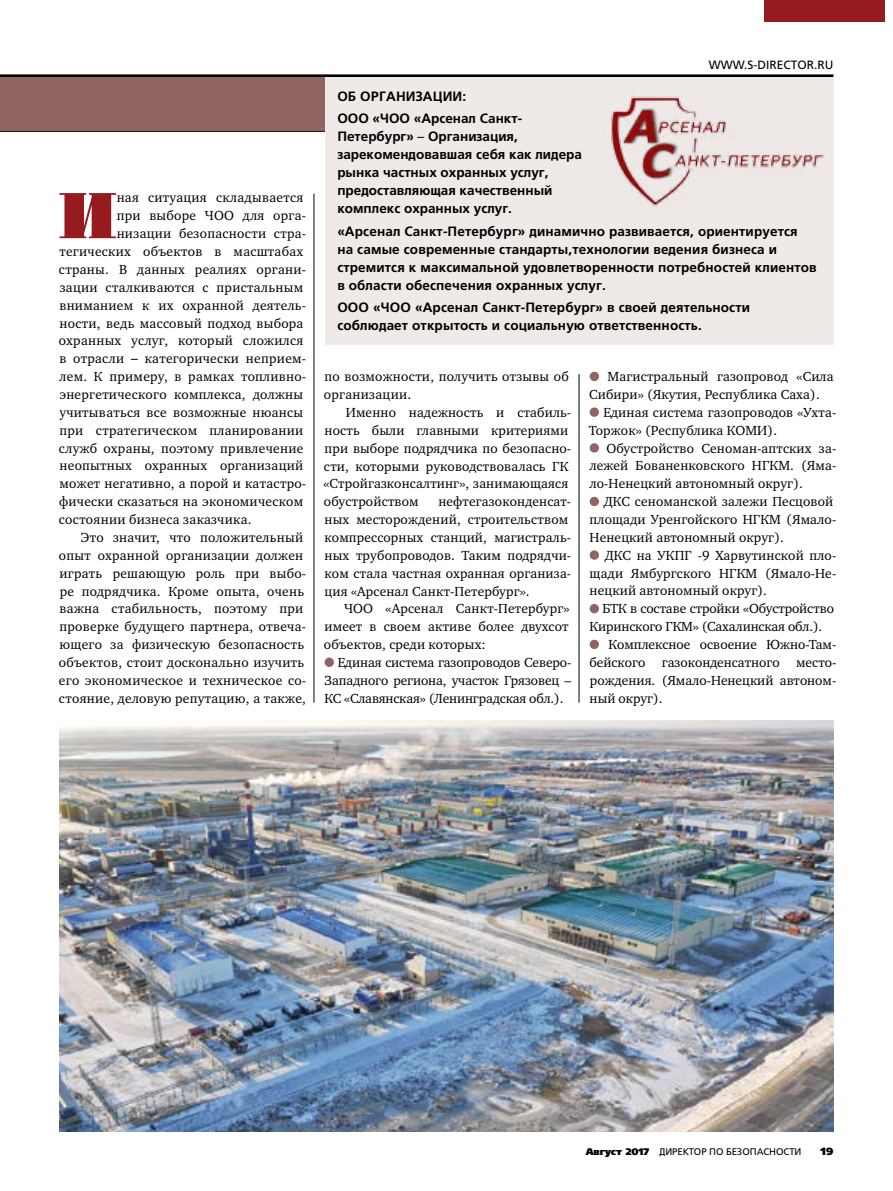
<style>
.page{position:relative;width:893px;height:1191px;background:#fff}
.page>*{position:absolute;margin:0;border:0;box-sizing:border-box;transform-origin:0 0}
.t1{font:65.1px "Bodoni Poster C";color:#961b1e}
.t2{font:13.5px/17.9px "Charter ITC";letter-spacing:.02em;color:#000}
.t3{font:13.5px/18px "AG Foreigner Medium C";letter-spacing:.01em;color:#000}
.t4{font:13.5px "Charter ITC";color:#000}
.t5{font:13.5px "Charter ITC";letter-spacing:-.01em;color:#000}
.t6{font:12px "AG Foreigner C";color:#000}
.t7{font:10.5px "AG Foreigner Black C";color:#000}
.t8{font:9.6px "AG Foreigner C";letter-spacing:-.005em;color:#000}
.s1{font-family:"AG Foreigner C"}
.s2{font-family:"AG Foreigner Black C"}
</style>
<div class="page">
<hr style="left:0;top:131px;width:833px;height:1px;background:#000">
<hr style="left:0;top:74px;width:833px;height:3px;background:#000">
<div style="left:0;top:77px;width:833px;height:54px;background:#916362"></div>
<div style="left:325px;top:77px;width:508px;height:268px;background:#efe9e8"></div>
<img style="left:611px;top:95px;width:213px;height:112px">
<img style="left:60px;top:720px;width:773px;height:411px">
<div style="left:325px;top:657px;width:9px;height:10px;background:#916362;border-radius:50%"></div>
<div style="left:590px;top:372px;width:9px;height:9px;background:#916362;border-radius:50%"></div>
<div style="left:590px;top:407px;width:9px;height:10px;background:#916362;border-radius:50%"></div>
<div style="left:590px;top:443px;width:9px;height:9px;background:#916362;border-radius:50%"></div>
<div style="left:590px;top:497px;width:9px;height:9px;background:#916362;border-radius:50%"></div>
<div style="left:590px;top:550px;width:9px;height:10px;background:#916362;border-radius:50%"></div>
<div style="left:590px;top:604px;width:9px;height:9px;background:#916362;border-radius:50%"></div>
<div style="left:590px;top:639px;width:9px;height:10px;background:#916362;border-radius:50%"></div>
<hr style="left:314px;top:193px;width:1px;height:509px;background:#000">
<hr style="left:579px;top:374px;width:1px;height:328px;background:#000">
<div style="left:764px;top:0;width:120px;height:22px;background:#961b1e"></div>
<h1 class="t1" style="left:58px;top:172px;width:61px">И</h1>
<p class="t2" style="left:117px;top:189px;width:188px">ная ситуация складывается</p>
<p class="t2" style="left:117px;top:207px;width:191px">при выборе ЧОО для орга-</p>
<p class="t2" style="left:117px;top:225px;width:191px">низации безопасности стра-</p>
<p class="t2" style="left:59px;top:242px;width:245px">тегических объектов в масштабах</p>
<p class="t2" style="left:59px;top:260px;width:249px">страны. В данных реалиях органи-</p>
<p class="t2" style="left:60px;top:278px;width:245px">зации сталкиваются с пристальным</p>
<p class="t2" style="left:60px;top:296px;width:248px">вниманием к их охранной деятель-</p>
<p class="t2" style="left:60px;top:314px;width:245px">ности, ведь массовый подход выбора</p>
<p class="t2" style="left:59px;top:332px;width:246px">охранных услуг, который сложился</p>
<p class="t2" style="left:60px;top:350px;width:248px">в отрасли <span class="s1">–</span> категорически неприем-</p>
<p class="t2" style="left:60px;top:367px;width:248px">лем. К примеру, в рамках топливно-</p>
<p class="t2" style="left:60px;top:385px;width:245px">энергетического комплекса, должны</p>
<p class="t2" style="left:59px;top:403px;width:245px">учитываться все возможные нюансы</p>
<p class="t2" style="left:60px;top:421px;width:245px">при стратегическом планировании</p>
<p class="t2" style="left:59px;top:439px;width:246px">служб охраны, поэтому привлечение</p>
<p class="t2" style="left:60px;top:457px;width:245px">неопытных охранных организаций</p>
<p class="t2" style="left:60px;top:475px;width:248px">может негативно, а порой и катастро-</p>
<p class="t2" style="left:59px;top:492px;width:246px">фически сказаться на экономическом</p>
<p class="t2" style="left:59px;top:510px;width:194px">состоянии бизнеса заказчика.</p>
<p class="t2" style="left:81px;top:528px;width:224px">Это значит, что положительный</p>
<p class="t2" style="left:59px;top:546px;width:246px">опыт охранной организации должен</p>
<p class="t2" style="left:60px;top:564px;width:248px">играть решающую роль при выбо-</p>
<p class="t2" style="left:60px;top:582px;width:246px">ре подрядчика. Кроме опыта, очень</p>
<p class="t2" style="left:60px;top:600px;width:245px">важна стабильность, поэтому при</p>
<p class="t2" style="left:60px;top:617px;width:248px">проверке будущего партнера, отвеча-</p>
<p class="t2" style="left:60px;top:635px;width:246px">ющего за физическую безопасность</p>
<p class="t2" style="left:59px;top:653px;width:247px">объектов, стоит досконально изучить</p>
<p class="t2" style="left:59px;top:671px;width:249px">его экономическое и техническое со-</p>
<p class="t2" style="left:59px;top:689px;width:249px">стояние, деловую репутацию, а также,</p>
<p class="t6" style="left:709px;top:58px;width:126px">WWW.S-DIRECTOR.RU</p>
<p class="t3" style="left:337px;top:86px;width:186px;line-height:22.2px">ОБ ОРГАНИЗАЦИИ:<br>ООО «ЧОО «Арсенал Санкт-</p>
<p class="t3" style="left:337px;top:128px;width:246px">Петербург» <span class="s1">–</span> Организация, зарекомендовавшая себя как лидера рынка частных охранных услуг, предоставляющая качественный комплекс охранных услуг.</p>
<p class="t3" style="left:337px;top:222px;width:481px">«Арсенал Санкт-Петербург» динамично развивается, ориентируется на самые современные стандарты,технологии ведения бизнеса и стремится к максимальной удовлетворенности потребностей клиентов в области обеспечения охранных услуг.</p>
<p class="t3" style="left:337px;top:298px;width:414px">ООО «ЧОО «Арсенал Санкт-Петербург» в своей деятельности соблюдает открытость и социальную ответственность.</p>
<p class="t2" style="left:324px;top:368px;width:246px">по возможности, получить отзывы об организации.</p>
<p class="t2" style="left:323px;top:403px;width:249px;text-indent:22px">Именно надежность и стабиль&shy;ность были главными критериями при выборе подрядчика по безопасно&shy;сти, которыми руководствовалась ГК «Стройгазконсалтинг», занимающаяся обустройством</p>
<p class="t2" style="left:325px;top:493px;width:248px;text-indent:114px">нефтегазоконденсат&shy;ных месторождений, строительством компрессорных станций, магистраль&shy;ных трубопроводов. Таким подрядчи&shy;ком стала частная охранная организа&shy;ция «Арсенал Санкт-Петербург».</p>
<p class="t2" style="left:324px;top:600px;width:247px;text-align:justify;text-indent:20px">ЧОО «Арсенал Санкт-Петербург» имеет в своем активе более двухсот объектов, среди которых:</p>
<p class="t2" style="left:325px;top:653px;width:248px;text-align:justify;text-indent:13px">Единая система газопроводов Северо-Западного региона, участок Грязовец – КС «Славянская» (Ленинградская обл.).</p>
<p class="t2" style="left:589px;top:367px;width:246px;text-indent:18px">Магистральный газопровод «Сила<br>Сибири» (Якутия, Республика Саха).</p>
<p class="t2" style="left:589px;top:403px;width:249px;text-indent:15px">Единая система газопроводов «Ухта-<br>Торжок» (Республика КОМИ).</p>
<p class="t2" style="left:590px;top:439px;width:248px;text-align:justify;text-indent:17px">Обустройство Сеноман-аптских за&shy;лежей Бованенковского НГКМ. (Яма&shy;ло-Ненецкий автономный округ).</p>
<p class="t2" style="left:590px;top:492px;width:248px;text-indent:14px">ДКС сеноманской залежи Песцовой площади Уренгойского НГКМ (Ямало-<br>Ненецкий автономный округ).</p>
<p class="t2" style="left:590px;top:546px;width:248px;text-align:justify;text-indent:15px">ДКС на УКПГ -9 Харвутинской пло&shy;щади Ямбургского НГКМ (Ямало-Не&shy;нецкий автономный округ).</p>
<p class="t5" style="left:602px;top:600px;width:233px">БТК в составе стройки «Обустройство</p>
<p class="t5" style="left:590px;top:618px;width:234px">Киринского ГКМ» (Сахалинская обл.).</p>
<p class="t4" style="left:608px;top:636px;width:229px">Комплексное освоение Южно-Там-</p>
<p class="t4" style="left:589px;top:654px;width:248px">бейского газоконденсатного место-</p>
<p class="t4" style="left:590px;top:672px;width:248px">рождения. (Ямало-Ненецкий автоном-</p>
<p class="t4" style="left:590px;top:689px;width:74px">ный округ).</p>
<p class="t8" style="left:586px;top:1146px;width:217px"><span class="s2">Август 2017</span> ДИРЕКТОР ПО БЕЗОПАСНОСТИ</p>
<p class="t7" style="left:821px;top:1145px;width:14px">19</p>
</div>
